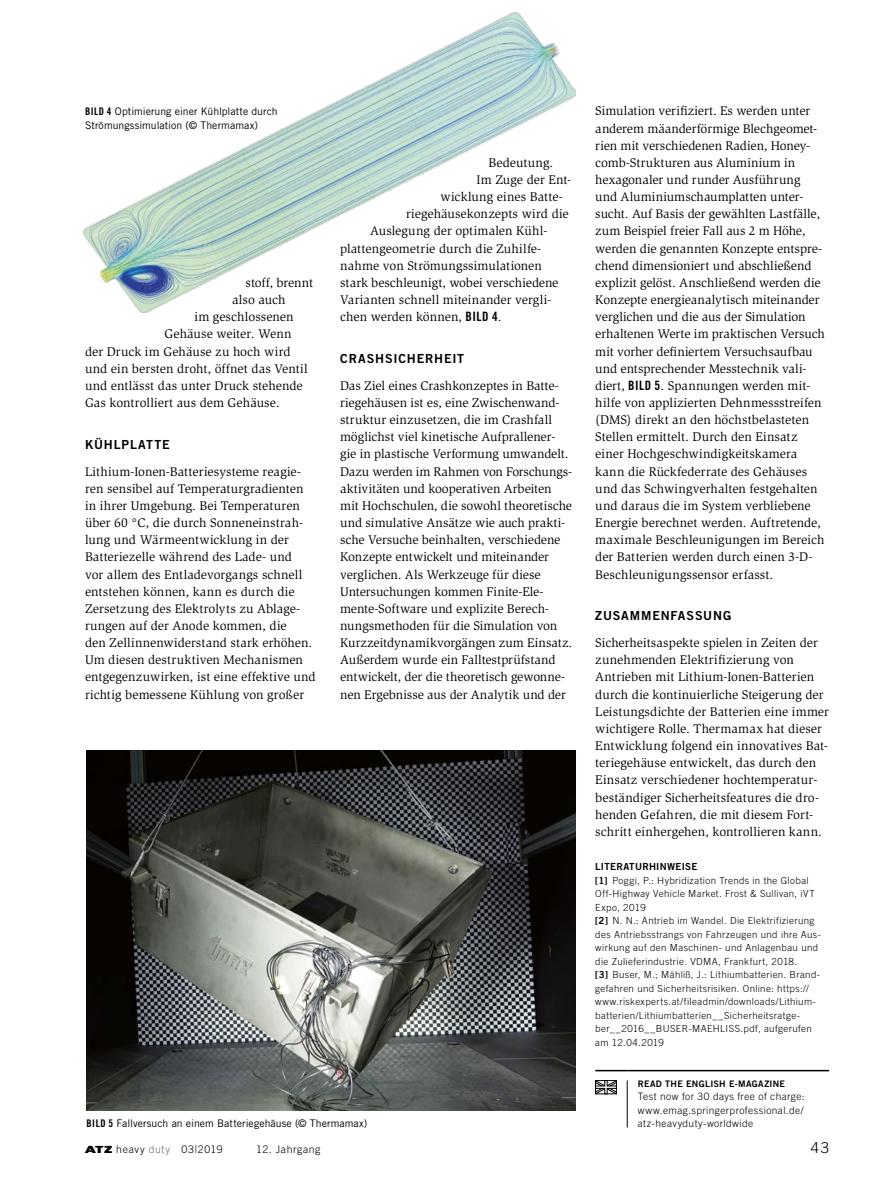
<style>
.page{position:relative;width:893px;height:1187px;background:#fff}
.page>*{position:absolute;margin:0;border:0;box-sizing:border-box;transform-origin:0 0}
.t1{font:300 15px "Trade Gothic LT Std";color:#000}
.Para_x{font:12.9px/17.1px "Slimbach Std";color:#000}
.SectionHeading_1_x{font:12.45px "Trade Gothic LT Std Bd 2";letter-spacing:.065em;color:#000}
.Image_Caption_x{font:10.5px/13.5px "Trade Gothic LT Std";letter-spacing:.005em;color:#000}
.t2{font:300 10.5px "Trade Gothic LT Std";letter-spacing:.055em;color:#000}
.NoXML_Link_Para{font:300 10.2px/13.5px "Trade Gothic LT Std";letter-spacing:.04em;color:#000;text-align:justify}
.t3{font:300 9.75px/13.5px "Trade Gothic LT Std";letter-spacing:.04em;color:#000}
.SectionHeading_1_Bib{font:9.75px "Trade Gothic LT Std Bd 2";letter-spacing:.025em;color:#000}
.NoXML_Link_Title{font:9px "Trade Gothic LT Std Bd 2";letter-spacing:.03em;color:#000}
.s1{font-family:"Trade Gothic LT Std Bd Cn 20"}
.s2{font-family:"Trade Gothic LT Std Bd 2";font-weight:400}
.s3{font-family:"The Sans";font-weight:900}
.s4{color:#6e6e6e}
</style>
<div class="page">
<img style="left:83px;top:12px;width:493px;height:301px">
<img style="left:87px;top:750px;width:489px;height:360px">
<hr style="left:595px;top:1069px;width:32px;height:2px;background:#000">
<hr style="left:627px;top:1069px;width:202px;height:2px;background:#000">
<hr style="left:627px;top:1080px;width:1px;height:47px;background:#000">
<svg style="left:595px;top:1080px;width:22px;height:14px"></svg>
<p class="Image_Caption_x" style="left:85px;top:105px;width:194px"><span class="s1">BILD 4</span> Optimierung einer Kühlplatte durch<br>Strömungssimulation (© Thermamax)</p>
<p class="Para_x" style="left:246px;top:274px;width:69px">stoff, brennt</p>
<p class="Para_x" style="left:232px;top:291px;width:55px">also auch</p>
<p class="Para_x" style="left:195px;top:308px;width:101px">im geschlossenen</p>
<p class="Para_x" style="left:165px;top:325px;width:129px">Gehäuse weiter. Wenn</p>
<p class="Para_x" style="left:85px;top:343px;width:207px">der Druck im Gehäuse zu hoch wird</p>
<p class="Para_x" style="left:85px;top:360px;width:224px">und ein bersten droht, öffnet das Ventil</p>
<p class="Para_x" style="left:85px;top:377px;width:219px">und entlässt das unter Druck stehende</p>
<p class="Para_x" style="left:85px;top:394px;width:196px">Gas kontrolliert aus dem Gehäuse.</p>
<p class="SectionHeading_1_x" style="left:85px;top:436px;width:86px">KÜHLPLATTE</p>
<p class="Para_x" style="left:85px;top:463px;width:232px">Lithium-Ionen-Batteriesysteme reagie&shy;ren sensibel auf Temperaturgradienten in ihrer Umgebung. Bei Temperaturen über 60 °C, die durch Sonneneinstrah&shy;lung und Wärmeentwicklung in der Batteriezelle während des Lade- und<br>vor allem des Entladevorgangs schnell entstehen können, kann es durch die Zersetzung des Elektrolyts zu Ablage&shy;rungen auf der Anode kommen, die<br>den Zellinnenwiderstand stark erhöhen.<br>Um diesen destruktiven Mechanismen entgegenzuwirken, ist eine effektive und richtig bemessene Kühlung von großer</p>
<p class="Para_x" style="left:489px;top:154px;width:66px">Bedeutung.</p>
<p class="Para_x" style="left:477px;top:171px;width:96px">Im Zuge der Ent-</p>
<p class="Para_x" style="left:441px;top:188px;width:124px">wicklung eines Batte-</p>
<p class="Para_x" style="left:406px;top:205px;width:164px">riegehäusekonzepts wird die</p>
<p class="Para_x" style="left:370px;top:223px;width:178px">Auslegung der optimalen Kühl-</p>
<p class="Para_x" style="left:340px;top:240px;width:203px">plattengeometrie durch die Zuhilfe-</p>
<p class="Para_x" style="left:340px;top:257px;width:203px">nahme von Strömungssimulationen</p>
<p class="Para_x" style="left:340px;top:274px;width:220px">stark beschleunigt, wobei verschiedene</p>
<p class="Para_x" style="left:340px;top:291px;width:213px">Varianten schnell miteinander vergli-</p>
<p class="Para_x" style="left:340px;top:308px;width:163px">chen werden können, <span class="s1">BILD 4</span>.</p>
<p class="SectionHeading_1_x" style="left:340px;top:351px;width:126px">CRASHSICHERHEIT</p>
<p class="Para_x" style="left:340px;top:377px;width:234px">Das Ziel eines Crashkonzeptes in Batte&shy;riegehäusen ist es, eine Zwischenwand&shy;struktur einzusetzen, die im Crashfall möglichst viel kinetische Aufprallener&shy;gie in plastische Verformung umwandelt.<br>Dazu werden im Rahmen von Forschungs&shy;aktivitäten und kooperativen Arbeiten mit Hochschulen, die sowohl theoretische und simulative Ansätze wie auch prakti&shy;sche Versuche beinhalten, verschiedene Konzepte entwickelt und miteinander verglichen. Als Werkzeuge für diese Untersuchungen kommen Finite-Ele&shy;mente-Software und explizite Berech&shy;nungsmethoden für die Simulation von Kurzzeitdynamikvorgängen zum Einsatz.<br>Außerdem wurde ein Falltestprüfstand entwickelt, der die theoretisch gewonne&shy;nen Ergebnisse aus der Analytik und der</p>
<p class="Para_x" style="left:595px;top:103px;width:231px">Simulation verifiziert. Es werden unter anderem mäanderförmige Blechgeomet&shy;rien mit verschiedenen Radien, Honey&shy;comb-Strukturen aus Aluminium in hexagonaler und runder Ausführung und Aluminiumschaumplatten unter&shy;sucht. Auf Basis der gewählten Lastfälle, zum Beispiel freier Fall aus 2 m Höhe, werden die genannten Konzepte entspre&shy;chend dimensioniert und abschließend explizit gelöst. Anschließend werden die Konzepte energieanalytisch miteinander verglichen und die aus der Simulation erhaltenen Werte im praktischen Versuch mit vorher definiertem Versuchsaufbau und entsprechender Messtechnik vali&shy;diert, <span class="s1">BILD 5</span>. Spannungen werden mit&shy;hilfe von applizierten Dehnmessstreifen (DMS) direkt an den höchstbelasteten Stellen ermittelt. Durch den Einsatz einer Hochgeschwindigkeitskamera kann die Rückfederrate des Gehäuses und das Schwingverhalten festgehalten und daraus die im System verbliebene Energie berechnet werden. Auftretende, maximale Beschleunigungen im Bereich der Batterien werden durch einen 3-D-Beschleunigungssensor erfasst.</p>
<p class="SectionHeading_1_x" style="left:595px;top:608px;width:138px">ZUSAMMENFASSUNG</p>
<p class="Para_x" style="left:595px;top:634px;width:235px">Sicherheitsaspekte spielen in Zeiten der zunehmenden Elektrifizierung von Antrieben mit Lithium-Ionen-Batterien durch die kontinuierliche Steigerung der Leistungsdichte der Batterien eine immer wichtigere Rolle. Thermamax hat dieser Entwicklung folgend ein innovatives Bat&shy;teriegehäuse entwickelt, das durch den Einsatz verschiedener hochtemperatur&shy;beständiger Sicherheitsfeatures die dro&shy;henden Gefahren, die mit diesem Fort&shy;schritt einhergehen, kontrollieren kann.</p>
<p class="SectionHeading_1_Bib" style="left:595px;top:860px;width:103px">LITERATURHINWEISE</p>
<p class="t3" style="left:595px;top:873px;width:221px"><span class="s2">[1]</span> Poggi, P.: Hybridization Trends in the Global<br>Off-Highway Vehicle Market. Frost &amp; Sullivan, iVT<br>Expo, 2019</p>
<p class="t3" style="left:595px;top:913px;width:227px"><span class="s2">[2]</span> N. N.: Antrieb im Wandel. Die Elektrifizierung des Antriebsstrangs von Fahrzeugen und ihre Aus&shy;wirkung auf den Maschinen- und Anlagenbau und die Zulieferindustrie. VDMA, Frankfurt, 2018.</p>
<p class="t3" style="left:595px;top:967px;width:226px"><span class="s2">[3]</span> Buser, M.; Mähliß, J.: Lithiumbatterien. Brand&shy;gefahren und Sicherheitsrisiken. Online: https:// www.riskexperts.at/fileadmin/downloads/Lithium&shy;batterien/Lithiumbatterien__Sicherheitsratge&shy;ber__2016__BUSER-MAEHLISS.pdf, aufgerufen am 12.04.2019</p>
<p class="NoXML_Link_Title" style="left:638px;top:1077px;width:149px">READ THE ENGLISH E-MAGAZINE</p>
<p class="NoXML_Link_Para" style="left:638px;top:1089px;width:168px">Test now for 30 days free of charge: www.emag.springerprofessional.de/ atz-heavyduty-worldwide</p>
<p class="Image_Caption_x" style="left:87px;top:1116px;width:282px"><span class="s1">BILD 5</span> Fallversuch an einem Batteriegehäuse (© Thermamax)</p>
<p class="t2" style="left:85px;top:1142px;width:139px"><span class="s3">ATZ</span> heavy <span class="s4">duty</span> 03|2019</p>
<p class="t2" style="left:256px;top:1142px;width:66px">12. Jahrgang</p>
<p class="t1" style="left:811px;top:1138px;width:20px">43</p>
</div>
